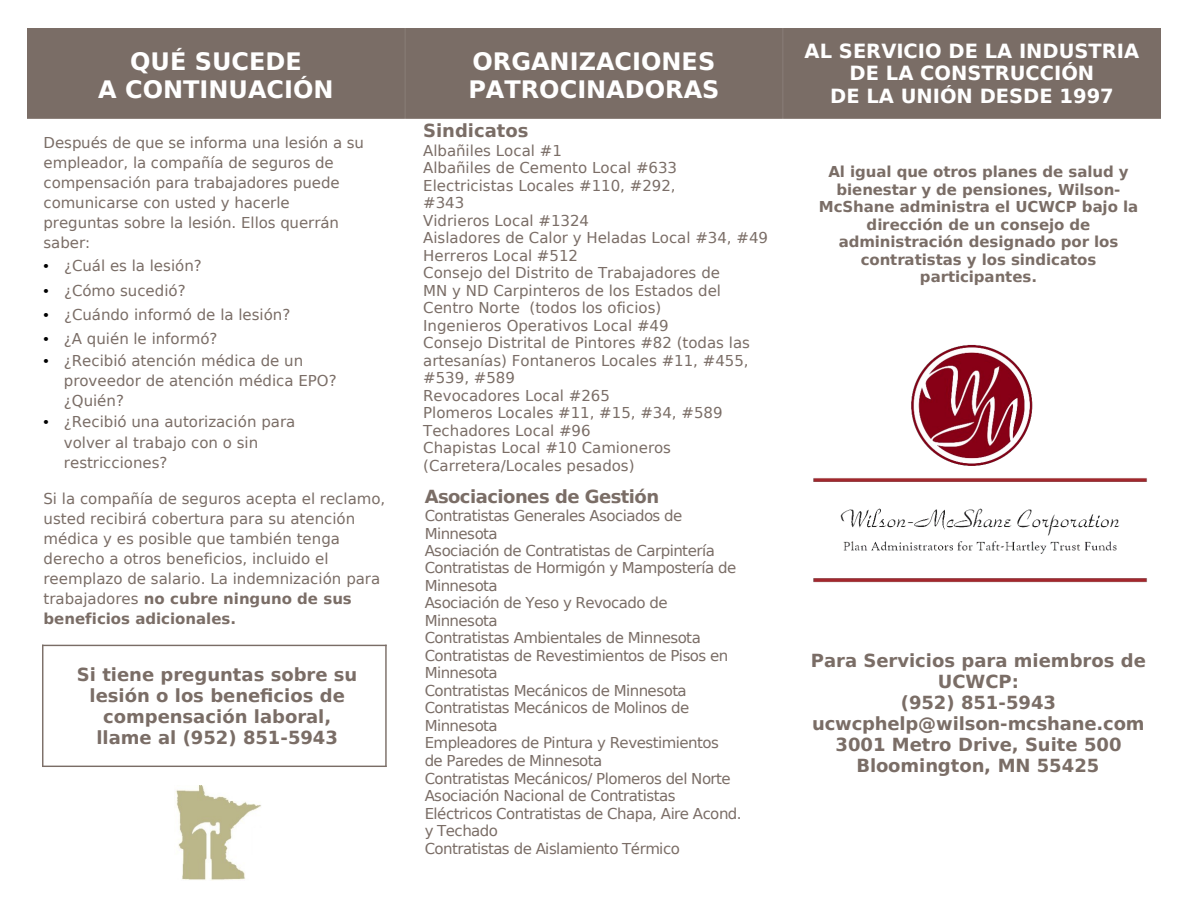
<style>
.page{position:relative;width:1188px;height:918px;background:#fff}
.page>*{position:absolute;margin:0;border:0;box-sizing:border-box;transform-origin:0 0}
.t1{font:700 24px/28px "DejaVu Sans";color:#fff;text-align:center}
.t2{font:700 19.5px/22.8px "DejaVu Sans";color:#fff;text-align:center}
.t3{font:700 18px/21px "DejaVu Sans";letter-spacing:-.005em;color:#7a6d66;text-align:center}
.t4{font:700 18px "DejaVu Sans";letter-spacing:-.03em;color:#7a6d66}
.t5{font:15px/17.5px "DejaVu Sans";letter-spacing:-.005em;color:#7a6d66}
.t6{font:15px/17.5px "DejaVu Sans";letter-spacing:-.035em;color:#7a6d66}
.t7{font:700 15px/17.4px "DejaVu Sans";letter-spacing:-.005em;color:#7a6d66;text-align:center}
.s1{font-family:"Liberation Sans";color:#000}
.s2{font-weight:700}
</style>
<div class="page">
<hr style="left:42px;top:645px;width:345px;height:1px;background:#7a6d66">
<hr style="left:385px;top:645px;width:2px;height:122px;background:#7a6d66">
<hr style="left:42px;top:766px;width:345px;height:1px;background:#7a6d66">
<hr style="left:42px;top:645px;width:1px;height:122px;background:#7a6d66">
<img style="left:176px;top:785px;width:85px;height:96px">
<div style="left:27px;top:28px;width:1134px;height:91px;background:#7a6d66"></div>
<img style="left:813px;top:344px;width:334px;height:239px">
<p class="t1" style="left:98px;top:47px;width:237px">QUÉ SUCEDE<br>A CONTINUACIÓN</p>
<p class="t5" style="left:44px;top:134px;width:322px;line-height:20px">Después de que se informa una lesión a su empleador, la compañía de seguros de compensación para trabajadores puede comunicarse con usted y hacerle preguntas sobre la lesión. Ellos querrán saber:</p>
<p class="t5" style="left:44px;top:258px;width:160px"><span class="s1">•</span> ¿Cuál es la lesión?</p>
<p class="t5" style="left:44px;top:282px;width:143px"><span class="s1">•</span> ¿Cómo sucedió?</p>
<p class="t5" style="left:44px;top:307px;width:248px"><span class="s1">•</span> ¿Cuándo informó de la lesión?</p>
<p class="t5" style="left:44px;top:331px;width:176px"><span class="s1">•</span> ¿A quién le informó?</p>
<p class="t5" style="left:64px;top:352px;width:274px;line-height:20px;text-indent:-20px"><span class="s1">•</span> ¿Recibió atención médica de un proveedor de atención médica EPO? ¿Quién?</p>
<p class="t5" style="left:64px;top:413px;width:233px;line-height:20px;text-indent:-20px"><span class="s1">•</span> ¿Recibió una autorización para volver al trabajo con o sin restricciones?</p>
<p class="t5" style="left:44px;top:489px;width:343px;line-height:20.1px">Si la compañía de seguros acepta el reclamo, usted recibirá cobertura para su atención médica y es posible que también tenga derecho a otros beneficios, incluido el reemplazo de salario. La indemnización para trabajadores <span class="s2">no cubre ninguno de sus beneficios adicionales.</span></p>
<p class="t3" style="left:77px;top:664px;width:282px">Si tiene preguntas sobre su lesión o los beneficios de compensación laboral, llame al (952) 851-5943</p>
<p class="t1" style="left:468px;top:47px;width:253px;text-align:left">ORGANIZACIONES<br>PATROCINADORAS</p>
<p class="t3" style="left:423px;top:121px;width:107px">Sindicatos</p>
<p class="t5" style="left:423px;top:143px;width:346px">Albañiles Local #1<br>Albañiles de Cemento Local #633<br>Electricistas Locales #110, #292,<br>#343<br>Vidrieros Local #1324<br>Aisladores de Calor y Heladas Local #34, #49<br>Herreros Local #512<br>Consejo del Distrito de Trabajadores de<br>MN y ND Carpinteros de los Estados del<br>Centro Norte (todos los oficios)<br>Ingenieros Operativos Local #49<br>Consejo Distrital de Pintores #82 (todas las artesanías) Fontaneros Locales #11, #455, #539, #589<br>Revocadores Local #265<br>Plomeros Locales #11, #15, #34, #589<br>Techadores Local #96<br>Chapistas Local #10 Camioneros (Carretera/Locales pesados)</p>
<p class="t4" style="left:425px;top:486px;width:236px">Asociaciones de Gestión</p>
<p class="t6" style="left:425px;top:508px;width:318px">Contratistas Generales Asociados de<br>Minnesota<br>Asociación de Contratistas de Carpintería<br>Contratistas de Hormigón y Mampostería de<br>Minnesota<br>Asociación de Yeso y Revocado de<br>Minnesota<br>Contratistas Ambientales de Minnesota<br>Contratistas de Revestimientos de Pisos en<br>Minnesota<br>Contratistas Mecánicos de Minnesota<br>Contratistas Mecánicos de Molinos de<br>Minnesota<br>Empleadores de Pintura y Revestimientos<br>de Paredes de Minnesota<br>Contratistas Mecánicos/ Plomeros del Norte<br>Asociación Nacional de Contratistas<br>Eléctricos Contratistas de Chapa, Aire Acond. y Techado<br>Contratistas de Aislamiento Térmico</p>
<h2 class="t2" style="left:805px;top:39px;width:336px">AL SERVICIO DE LA INDUSTRIA<br>DE LA CONSTRUCCIÓN<br>DE LA UNIÓN DESDE 1997</h2>
<p class="t7" style="left:819px;top:163px;width:321px">Al igual que otros planes de salud y bienestar y de pensiones, Wilson-<br>McShane administra el UCWCP bajo la dirección de un consejo de administración designado por los contratistas y los sindicatos participantes.</p>
<p class="t3" style="left:811px;top:650px;width:337px">Para Servicios para miembros de<br>UCWCP:<br>(952) 851-5943 ucwcphelp@wilson-mcshane.com<br>3001 Metro Drive, Suite 500<br>Bloomington, MN 55425</p>
</div>
